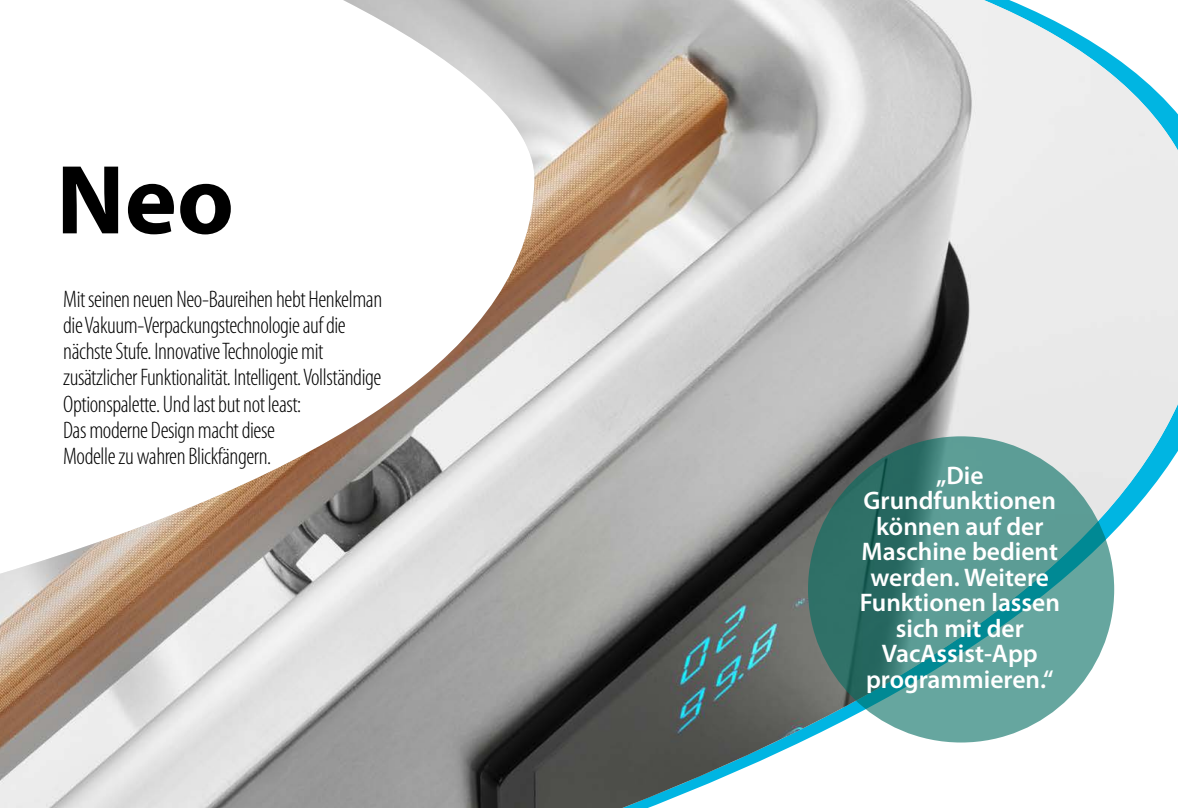
<style>
.page{position:relative;width:1178px;height:808px;background:#fff}
.page>*{position:absolute;margin:0;border:0;box-sizing:border-box;transform-origin:0 0}
.t1{font:700 99px "Myriad Pro";color:#000}
.t2{font:600 25.5px/25.5px "Myriad Pro";color:#fff;text-align:center}
.t3{font:300 condensed 24px/26.2px "Myriad Pro";letter-spacing:-.02em;color:#000}
</style>
<div class="page">
<img style="left:0;top:0;width:1178px;height:808px">
<svg style="left:808px;top:436px;width:306px;height:306px;background:#4b8f89"></svg>
<h1 class="t1" style="left:56px;top:145px;width:179px">Neo</h1>
<p class="t3" style="left:63px;top:286px;width:321px">Mit seinen neuen Neo-Baureihen hebt Henkelman die Vakuum-Verpackungstechnologie auf die nächste Stufe. Innovative Technologie mit zusätzlicher Funktionalität. Intelligent. Vollständige Optionspalette. Und last but not least:<br>Das moderne Design macht diese<br>Modelle zu wahren Blickfängern.</p>
<p class="t2" style="left:860px;top:463px;width:202px">„Die<br>Grundfunktionen können auf der<br>Maschine bedient werden. Weitere<br>Funktionen lassen sich mit der<br>VacAssist-App programmieren.“</p>
</div>
